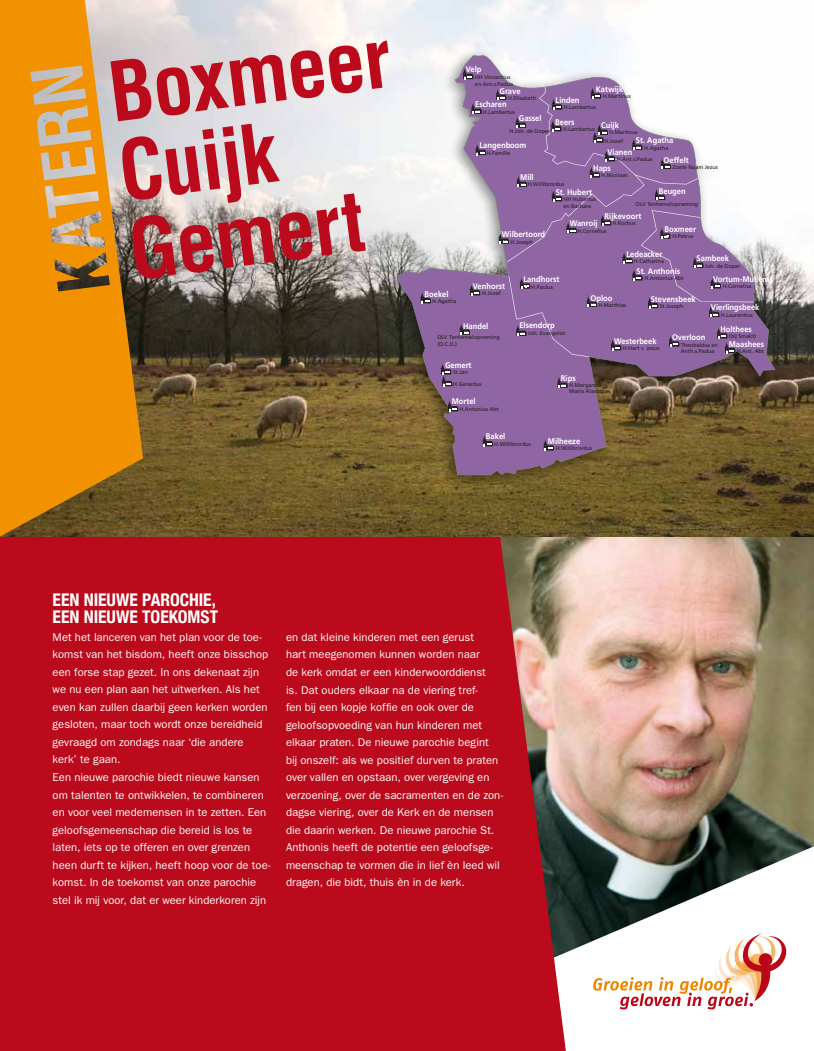
<style>
.page{position:relative;width:814px;height:1051px;background:#fff}
.page>*{position:absolute;margin:0;border:0;box-sizing:border-box;transform-origin:0 0}
.t1{font:700 condensed 80.38px/79.5px "Helvetica";color:#bb0a1b}
.t2{font:700 condensed 17.5px/17.5px "Helvetica Neue";color:#fff}
.t3{font:11.25px/17.5px "Franklin Gothic";color:#fff}
.t4{font:700 8.25px/16.5px "Frutiger";color:#fff;scale:.92 1}
.t5{font:5.5px/6.5px "Frutiger";color:#221f20}
</style>
<div class="page">
<img style="left:566px;top:537px;width:247px;height:416px">
<div style="left:0;top:537px;width:566px;height:513px;background:#bb0a1b"></div>
<img style="left:143px;top:0;width:670px;height:537px">
<svg style="left:593px;top:933px;width:197px;height:76px"></svg>
<svg style="left:0;top:0;width:143px;height:537px;fill:#f29200"></svg>
<div style="left:382px;top:47px;width:399px;height:443px;background:#000;opacity:.45"></div>
<svg style="left:398px;top:55px;width:377px;height:420px"></svg>
<svg style="left:462px;top:68px;width:11px;height:11px"></svg>
<svg style="left:471px;top:103px;width:10px;height:11px"></svg>
<svg style="left:475px;top:144px;width:11px;height:11px"></svg>
<svg style="left:482px;top:435px;width:11px;height:11px"></svg>
<svg style="left:543px;top:440px;width:11px;height:10px"></svg>
<svg style="left:557px;top:377px;width:10px;height:11px"></svg>
<svg style="left:447px;top:400px;width:11px;height:11px"></svg>
<svg style="left:459px;top:324px;width:11px;height:11px"></svg>
<svg style="left:469px;top:284px;width:11px;height:11px"></svg>
<svg style="left:420px;top:292px;width:11px;height:11px"></svg>
<svg style="left:440px;top:363px;width:12px;height:23px"></svg>
<svg style="left:495px;top:87px;width:258px;height:270px"></svg>
<h1 class="t1" style="left:104px;top:52px;width:284px;rotate:-7deg">Boxmeer<br>Cuijk<br>Gemert</h1>
<p class="t4" style="left:466px;top:61px;width:18px">Velp</p>
<p class="t4" style="left:475px;top:96px;width:36px">Escharen</p>
<p class="t5" style="left:475px;top:74px;width:40px">HH Vincentius en Ant.v.Padua</p>
<p class="t5" style="left:483px;top:109px;width:34px">H.Lambertus</p>
<p class="t4" style="left:595px;top:81px;width:31px">Katwijk</p>
<p class="t4" style="left:499px;top:82px;width:24px">Grave</p>
<p class="t4" style="left:519px;top:110px;width:26px">Gassel</p>
<p class="t5" style="left:602px;top:93px;width:30px">H.Martinus</p>
<p class="t5" style="left:508px;top:94px;width:30px">H.Elisabeth</p>
<p class="t5" style="left:509px;top:127px;width:42px">H.Joh. de Doper</p>
<p class="t5" style="left:486px;top:149px;width:25px">H.Familie</p>
<p class="t5" style="left:527px;top:181px;width:38px">H.Willibrordus</p>
<p class="t5" style="left:563px;top:196px;width:34px">HH Hubertus en Barbara</p>
<p class="t5" style="left:510px;top:238px;width:24px">H.Joseph</p>
<p class="t4" style="left:555px;top:92px;width:28px">Linden</p>
<p class="t5" style="left:563px;top:104px;width:34px">H.Lambertus</p>
<p class="t5" style="left:563px;top:126px;width:34px">H.Lambertus</p>
<p class="t4" style="left:555px;top:114px;width:23px">Beers</p>
<p class="t4" style="left:601px;top:117px;width:21px">Cuijk</p>
<p class="t5" style="left:609px;top:129px;width:30px">H.Martinus</p>
<p class="t5" style="left:616px;top:142px;width:53px;line-height:11.2px;text-indent:28px">H.Agatha<br>H.Ant.v.Padua</p>
<p class="t4" style="left:635px;top:132px;width:42px">St. Agatha</p>
<p class="t5" style="left:604px;top:137px;width:20px">H.Jozef</p>
<p class="t4" style="left:479px;top:137px;width:52px">Langenboom</p>
<p class="t4" style="left:607px;top:144px;width:29px">Vianen</p>
<p class="t4" style="left:663px;top:151px;width:29px">Oeffelt</p>
<p class="t4" style="left:658px;top:182px;width:31px">Beugen</p>
<p class="t5" style="left:672px;top:163px;width:47px">Zoete Naam Jezus</p>
<p class="t4" style="left:593px;top:160px;width:21px">Haps</p>
<p class="t5" style="left:601px;top:172px;width:28px">H.Nicolaas</p>
<p class="t4" style="left:520px;top:169px;width:16px">Mill</p>
<p class="t4" style="left:555px;top:184px;width:41px">St. Hubert</p>
<p class="t5" style="left:635px;top:200px;width:64px">OLV Tenhemelopneming</p>
<p class="t4" style="left:604px;top:208px;width:41px">Rijkevoort</p>
<p class="t4" style="left:569px;top:215px;width:32px">Wanroij</p>
<p class="t5" style="left:612px;top:220px;width:25px">H.Rochus</p>
<p class="t4" style="left:664px;top:220px;width:36px">Boxmeer</p>
<p class="t5" style="left:577px;top:228px;width:30px">H.Cornelius</p>
<p class="t4" style="left:502px;top:226px;width:49px">Wilbertoord</p>
<p class="t5" style="left:672px;top:233px;width:23px">H.Petrus</p>
<p class="t4" style="left:523px;top:271px;width:40px">Landhorst</p>
<p class="t4" style="left:473px;top:278px;width:36px">Venhorst</p>
<p class="t5" style="left:531px;top:283px;width:23px">H.Paulus</p>
<p class="t4" style="left:424px;top:285px;width:28px">Boekel</p>
<p class="t5" style="left:482px;top:290px;width:20px">H.Jozef</p>
<p class="t5" style="left:437px;top:334px;width:64px">OLV Tenhemelopneming (O.C.D.)</p>
<p class="t5" style="left:432px;top:298px;width:26px">H.Agatha</p>
<p class="t4" style="left:463px;top:317px;width:29px">Handel</p>
<p class="t4" style="left:519px;top:317px;width:40px">Elsendorp</p>
<p class="t5" style="left:528px;top:330px;width:39px">Joh. Evangelist</p>
<p class="t4" style="left:636px;top:246px;width:49px;text-indent:-10px">Ledeacker<br>St. Anthonis</p>
<p class="t4" style="left:696px;top:250px;width:37px">Sambeek</p>
<p class="t4" style="left:713px;top:271px;width:62px">Vortum-Mullem</p>
<p class="t5" style="left:634px;top:257px;width:32px">H.Catharina</p>
<p class="t5" style="left:644px;top:275px;width:41px">H.Antonius Abt</p>
<p class="t5" style="left:705px;top:262px;width:37px">Joh. de Doper</p>
<p class="t5" style="left:722px;top:283px;width:30px">H.Cornelius</p>
<p class="t5" style="left:720px;top:311px;width:34px">H.Laurentius</p>
<p class="t5" style="left:736px;top:347px;width:29px">H.Ant. Abt</p>
<p class="t4" style="left:590px;top:289px;width:25px">Oploo</p>
<p class="t4" style="left:650px;top:290px;width:51px">Stevensbeek</p>
<p class="t4" style="left:614px;top:332px;width:48px">Westerbeek</p>
<p class="t4" style="left:728px;top:335px;width:40px">Maashees</p>
<p class="t5" style="left:598px;top:301px;width:29px">H.Matthias</p>
<p class="t5" style="left:659px;top:302px;width:25px">St.Joseph</p>
<p class="t5" style="left:622px;top:345px;width:38px">H.Hart v. Jezus</p>
<p class="t5" style="left:680px;top:341px;width:39px">Theobaldus en<br>Anth.v.Padua</p>
<p class="t4" style="left:711px;top:299px;width:54px">Vierlingsbeek</p>
<p class="t4" style="left:720px;top:321px;width:36px">Holthees</p>
<p class="t5" style="left:728px;top:333px;width:29px">(bij Smakt)</p>
<p class="t4" style="left:672px;top:329px;width:38px">Overloon</p>
<p class="t4" style="left:445px;top:356px;width:30px">Gemert</p>
<p class="t4" style="left:451px;top:393px;width:28px">Mortel</p>
<p class="t5" style="left:453px;top:366px;width:30px;line-height:11.8px">St.Jan<br>H.Gerardus</p>
<p class="t5" style="left:459px;top:405px;width:41px">H.Antonius Abt</p>
<p class="t4" style="left:486px;top:427px;width:23px">Bakel</p>
<p class="t5" style="left:494px;top:440px;width:38px">H.Willibrordus</p>
<p class="t4" style="left:561px;top:370px;width:18px">Rips</p>
<p class="t5" style="left:569px;top:381px;width:42px">H.Margareta<br>Maria Alacoque</p>
<p class="t4" style="left:547px;top:433px;width:37px">Milheeze</p>
<p class="t5" style="left:555px;top:445px;width:38px">H.Willibrordus</p>
<h2 class="t2" style="left:53px;top:590px;width:167px">EEN NIEUWE PAROCHIE,<br>EEN NIEUWE TOEKOMST</h2>
<p class="t3" style="left:53px;top:628px;width:219px">Met het lanceren van het plan voor de toe&shy;komst van het bisdom, heeft onze bisschop een forse stap gezet. In ons dekenaat zijn we nu een plan aan het uitwerken. Als het even kan zullen daarbij geen kerken worden gesloten, maar toch wordt onze bereidheid gevraagd om zondags naar ‘die andere kerk’ te gaan.<br>Een nieuwe parochie biedt nieuwe kansen om talenten te ontwikkelen, te combineren en voor veel medemensen in te zetten. Een geloofsgemeenschap die bereid is los te laten, iets op te offeren en over grenzen heen durft te kijken, heeft hoop voor de toe&shy;komst. In de toekomst van onze parochie stel ik mij voor, dat er weer kinderkoren zijn</p>
<p class="t3" style="left:286px;top:628px;width:219px">en dat kleine kinderen met een gerust<br>hart meegenomen kunnen worden naar<br>de kerk omdat er een kinderwoorddienst<br>is. Dat ouders elkaar na de viering tref-<br>fen bij een kopje koffie en ook over de geloofsopvoeding van hun kinderen met elkaar praten. De nieuwe parochie begint<br>bij onszelf: als we positief durven te praten over vallen en opstaan, over vergeving en verzoening, over de sacramenten en de zon&shy;dagse viering, over de Kerk en de mensen die daarin werken. De nieuwe parochie St.<br>Anthonis heeft de potentie een geloofsge&shy;meenschap te vormen die in lief èn leed wil dragen, die bidt, thuis èn in de kerk.</p>
</div>
